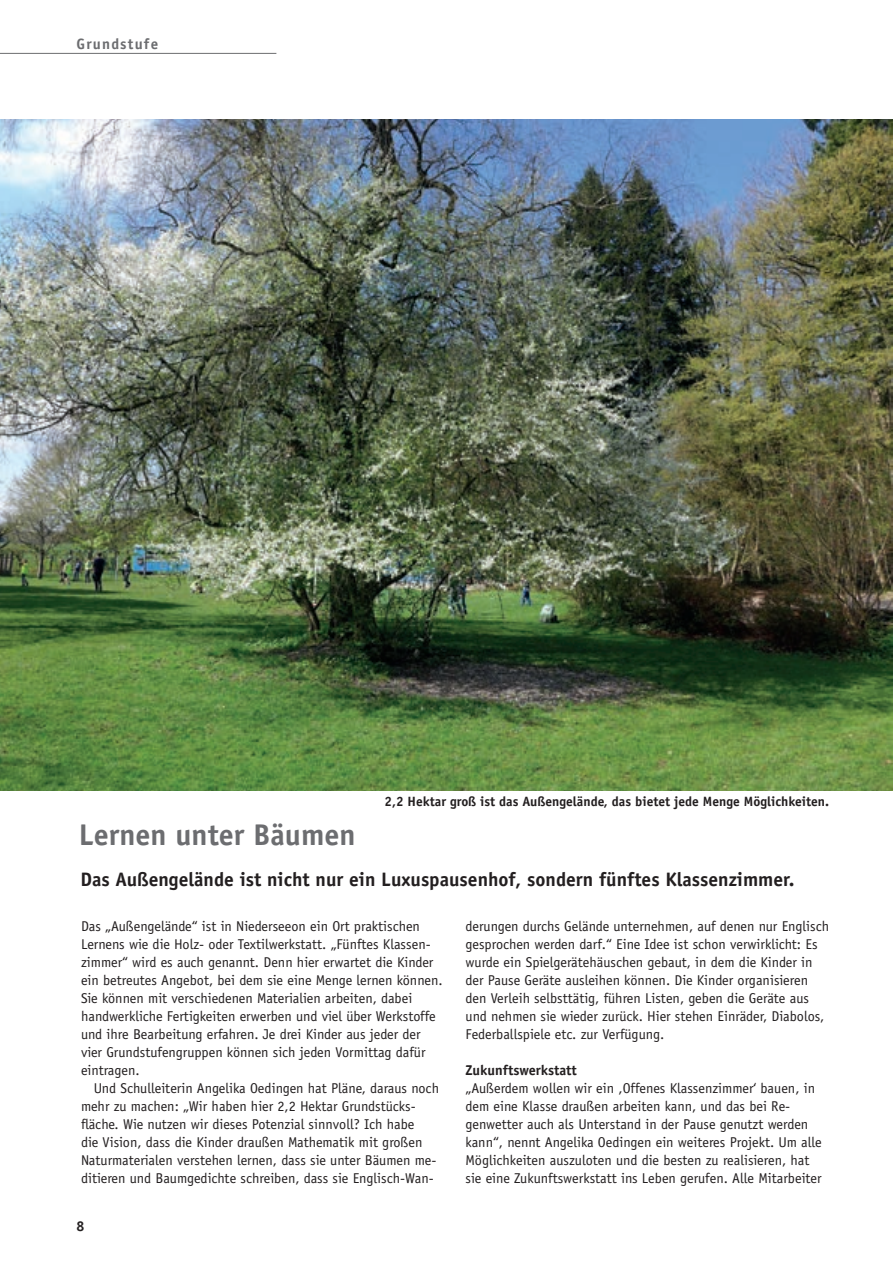
<style>
.page{position:relative;width:893px;height:1263px;background:#fff}
.page>*{position:absolute;margin:0;border:0;box-sizing:border-box;transform-origin:0 0}
.t1{font:700 30px "Officina Sans Std";color:#6c6d70}
.t2{font:700 19.5px "Officina Sans Std";color:#231f20}
.t3{font:700 15px "Officina Sans Std";letter-spacing:.08em;color:#6c6d70}
.t4{font:14.25px/18px "Officina Sans Std";color:#231f20}
.t5{font:700 14.25px "Officina Sans Std";color:#231f20}
.t6{font:700 13.5px "Officina Sans Std";color:#231f20}
</style>
<div class="page">
<hr style="left:0;top:53px;width:276px;height:1px;background:#6c6d70">
<img style="left:0;top:119px;width:893px;height:672px">
<p class="t3" style="left:77px;top:34px;width:83px">Grundstufe</p>
<h1 class="t1" style="left:79px;top:816px;width:278px">Lernen unter Bäumen</h1>
<p class="t6" style="left:385px;top:793px;width:446px">2,2 Hektar groß ist das Außengelände, das bietet jede Menge Möglichkeiten.</p>
<h2 class="t2" style="left:80px;top:867px;width:715px">Das Außengelände ist nicht nur ein Luxuspausenhof, sondern fünftes Klassenzimmer.</h2>
<p class="t4" style="left:81px;top:917px;width:363px">Das „Außengelände“ ist in Niederseeon ein Ort praktischen Lernens wie die Holz- oder Textilwerkstatt. „Fünftes Klassen&shy;zimmer“ wird es auch genannt. Denn hier erwartet die Kinder ein betreutes Angebot, bei dem sie eine Menge lernen können.<br>Sie können mit verschiedenen Materialien arbeiten, dabei handwerkliche Fertigkeiten erwerben und viel über Werkstoffe und ihre Bearbeitung erfahren. Je drei Kinder aus jeder der vier Grundstufengruppen können sich jeden Vormittag dafür eintragen.</p>
<p class="t4" style="left:81px;top:1079px;width:360px;text-indent:13px">Und Schulleiterin Angelika Oedingen hat Pläne, daraus noch mehr zu machen: „Wir haben hier 2,2 Hektar Grundstücks&shy;fläche. Wie nutzen wir dieses Potenzial sinnvoll? Ich habe<br>die Vision, dass die Kinder draußen Mathematik mit großen Naturmaterialen verstehen lernen, dass sie unter Bäumen me&shy;ditieren und Baumgedichte schreiben, dass sie Englisch-Wan-</p>
<p class="t5" style="left:77px;top:1217px;width:9px">8</p>
<p class="t4" style="left:466px;top:917px;width:365px">derungen durchs Gelände unternehmen, auf denen nur Englisch gesprochen werden darf.“ Eine Idee ist schon verwirklicht: Es wurde ein Spielgerätehäuschen gebaut, in dem die Kinder in der Pause Geräte ausleihen können. Die Kinder organisieren den Verleih selbsttätig, führen Listen, geben die Geräte aus und nehmen sie wieder zurück. Hier stehen Einräder, Diabolos, Federballspiele etc. zur Verfügung.</p>
<p class="t5" style="left:466px;top:1061px;width:113px">Zukunftswerkstatt</p>
<p class="t4" style="left:466px;top:1079px;width:358px">„Außerdem wollen wir ein ,Offenes Klassenzimmer‘ bauen, in dem eine Klasse draußen arbeiten kann, und das bei Re&shy;genwetter auch als Unterstand in der Pause genutzt werden kann“, nennt Angelika Oedingen ein weiteres Projekt. Um alle Möglichkeiten auszuloten und die besten zu realisieren, hat sie eine Zukunftswerkstatt ins Leben gerufen. Alle Mitarbeiter</p>
</div>
